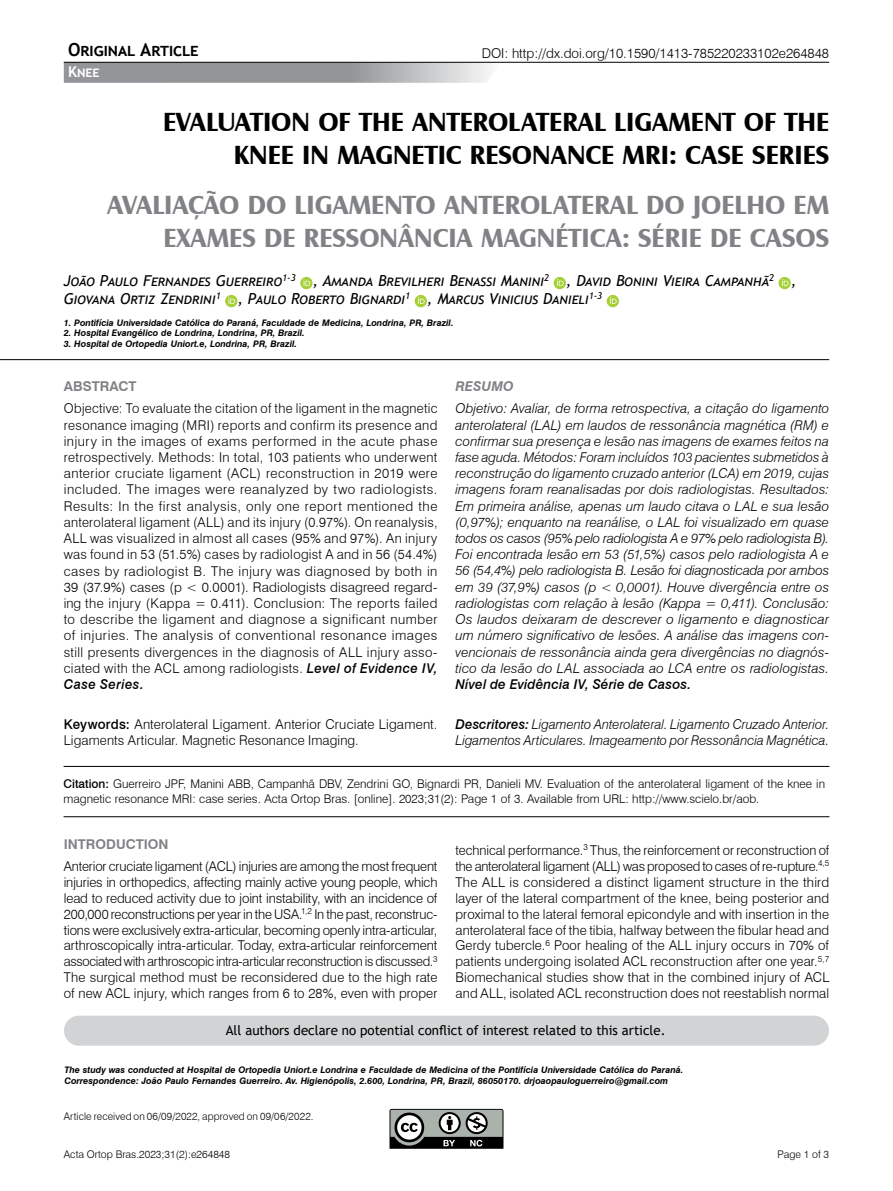
<style>
.page{position:relative;width:893px;height:1191px;background:#fff}
.page>*{position:absolute;margin:0;border:0;box-sizing:border-box;transform-origin:0 0}
.t1{font:700 27px/33px "Castle T";color:#808285;text-align:right}
.t2{font:700 27px/33px "Castle T";color:#000;text-align:right}
.t3{font:700 18px "Trebuchet MS";color:#000}
.t4{font:italic 15px/18px "Trebuchet MS";color:#000}
.t5{font:700 15px "Trebuchet MS";color:#fff}
.t6{font:300 13.5px/16.2px "Swiss 721 BT";letter-spacing:.01em;color:#000;text-align:justify}
.t7{font:italic 300 13.5px/16.2px "Swiss 721 BT";letter-spacing:.005em;color:#000;text-align:justify}
.t8{font:13.5px "Trebuchet MS";color:#000}
.t9{font:italic 500 13.5px "Swiss 721 BT";letter-spacing:.01em;color:#000}
.t10{font:700 13.5px "Swiss 721 BT";color:#808285}
.t11{font:italic 700 13.5px "Swiss 721 BT";color:#808285}
.t12{font:300 12px/15px "Swiss 721 BT";color:#000}
.t13{font:300 10.5px "Swiss 721 BT";letter-spacing:.005em;color:#000}
.t14{font:italic 700 9px/10.8px "Swiss 721 BT";color:#000}
.s1{font-weight:500;font-style:italic}
.s2{font-weight:500}
</style>
<div class="page">
<svg style="left:64px;top:63px;width:425px;height:20px;background:#a3a5a7"></svg>
<svg style="left:389px;top:1108px;width:114px;height:40px;background:#777a77"></svg>
<hr style="left:64px;top:62px;width:765px;height:1px;background:#000">
<hr style="left:0;top:359px;width:829px;height:1px;background:#000">
<hr style="left:64px;top:766px;width:765px;height:1px;background:#000">
<hr style="left:64px;top:816px;width:765px;height:1px;background:#000">
<div style="left:64px;top:1015px;width:765px;height:30px;background:#d1d3d4;border-radius:15px"></div>
<svg style="left:300px;top:277px;width:13px;height:12px"></svg>
<svg style="left:303px;top:279px;width:7px;height:7px"></svg>
<div style="left:554px;top:277px;width:12px;height:12px;background:#a6cf38;border-radius:50%"></div>
<svg style="left:557px;top:279px;width:7px;height:7px"></svg>
<svg style="left:778px;top:277px;width:13px;height:12px"></svg>
<svg style="left:782px;top:279px;width:6px;height:7px"></svg>
<div style="left:225px;top:295px;width:12px;height:12px;background:#a6cf38;border-radius:50%"></div>
<svg style="left:228px;top:297px;width:7px;height:7px"></svg>
<div style="left:415px;top:295px;width:12px;height:12px;background:#a6cf38;border-radius:50%"></div>
<svg style="left:418px;top:297px;width:7px;height:7px"></svg>
<div style="left:607px;top:295px;width:12px;height:12px;background:#a6cf38;border-radius:50%"></div>
<svg style="left:610px;top:297px;width:7px;height:7px"></svg>
<h2 class="t3" style="left:68px;top:39px;width:132px">Original Article</h2>
<p class="t5" style="left:68px;top:63px;width:33px">Knee</p>
<p class="t6" style="left:482px;top:45px;width:349px">DOI: http://dx.doi.org/10.1590/1413-785220233102e264848</p>
<h1 class="t2" style="left:163px;top:105px;width:668px">EVALUATION OF THE ANTEROLATERAL LIGAMENT OF THE<br>KNEE IN MAGNETIC RESONANCE MRI: CASE SERIES</h1>
<h1 class="t1" style="left:107px;top:188px;width:723px">AVALIAÇÃO DO LIGAMENTO ANTEROLATERAL DO JOELHO EM<br>EXAMES DE RESSONÂNCIA MAGNÉTICA: SÉRIE DE CASOS</h1>
<p class="t4" style="left:64px;top:272px;width:734px">João Paulo Fernandes Guerreiro<sup>1-3</sup> , Amanda Brevilheri Benassi Manini<sup>2</sup> , David Bonini Vieira Campanhã<sup>2</sup> ,<br>Giovana Ortiz Zendrini<sup>1</sup> , Paulo Roberto Bignardi<sup>1</sup> , Marcus Vinicius Danieli<sup>1-3</sup></p>
<p class="t14" style="left:64px;top:317px;width:391px">1. Pontifícia Universidade Católica do Paraná, Faculdade de Medicina, Londrina, PR, Brazil.</p>
<p class="t14" style="left:64px;top:328px;width:243px">2. Hospital Evangélico de Londrina, Londrina, PR, Brazil.</p>
<p class="t14" style="left:64px;top:338px;width:235px">3. Hospital de Ortopedia Uniort.e, Londrina, PR, Brazil.</p>
<p class="t10" style="left:64px;top:378px;width:74px">ABSTRACT</p>
<p class="t6" style="left:64px;top:400px;width:375px">Objective: To evaluate the citation of the ligament in the magnetic resonance imaging (MRI) reports and confirm its presence and injury in the images of exams performed in the acute phase retrospectively. Methods: In total, 103 patients who underwent anterior cruciate ligament (ACL) reconstruction in 2019 were included. The images were reanalyzed by two radiologists.<br>Results: In the first analysis, only one report mentioned the anterolateral ligament (ALL) and its injury (0.97%). On reanalysis, ALL was visualized in almost all cases (95% and 97%). An injury was found in 53 (51.5%) cases by radiologist A and in 56 (54.4%) cases by radiologist B. The injury was diagnosed by both in 39 (37.9%) cases (p &lt; 0.0001). Radiologists disagreed regard&shy;ing the injury (Kappa = 0.411). Conclusion: The reports failed to describe the ligament and diagnose a significant number of injuries. The analysis of conventional resonance images still presents divergences in the diagnosis of ALL injury asso&shy;ciated with the ACL among radiologists. <span class="s1">Level of Evidence IV, Case Series.</span></p>
<p class="t6" style="left:64px;top:715px;width:375px"><span class="s2">Keywords:</span> Anterolateral Ligament. Anterior Cruciate Ligament.<br>Ligaments Articular. Magnetic Resonance Imaging.</p>
<p class="t11" style="left:455px;top:378px;width:60px">RESUMO</p>
<p class="t7" style="left:455px;top:400px;width:375px">Objetivo: Avaliar, de forma retrospectiva, a citação do ligamento anterolateral (LAL) em laudos de ressonância magnética (RM) e confirmar sua presença e lesão nas imagens de exames feitos na fase aguda. Métodos: Foram incluídos 103 pacientes submetidos à reconstrução do ligamento cruzado anterior (LCA) em 2019, cujas imagens foram reanalisadas por dois radiologistas. Resultados:<br>Em primeira análise, apenas um laudo citava o LAL e sua lesão (0,97%); enquanto na reanálise, o LAL foi visualizado em quase todos os casos (95% pelo radiologista A e 97% pelo radiologista B).<br>Foi encontrada lesão em 53 (51,5%) casos pelo radiologista A e 56 (54,4%) pelo radiologista B. Lesão foi diagnosticada por ambos em 39 (37,9%) casos (p &lt; 0,0001). Houve divergência entre os radiologistas com relação à lesão (Kappa = 0,411). Conclusão:<br>Os laudos deixaram de descrever o ligamento e diagnosticar um número significativo de lesões. A análise das imagens con&shy;vencionais de ressonância ainda gera divergências no diagnós&shy;tico da lesão do LAL associada ao LCA entre os radiologistas.</p>
<p class="t9" style="left:455px;top:676px;width:237px">Nível de Evidência IV, Série de Casos.</p>
<p class="t7" style="left:455px;top:715px;width:375px"><span class="s2">Descritores:</span> Ligamento Anterolateral. Ligamento Cruzado Anterior.<br>Ligamentos Articulares. Imageamento por Ressonância Magnética.</p>
<p class="t12" style="left:64px;top:776px;width:763px"><span class="s2">Citation:</span> Guerreiro JPF, Manini ABB, Campanhã DBV, Zendrini GO, Bignardi PR, Danieli MV. Evaluation of the anterolateral ligament of the knee in magnetic resonance MRI: case series. Acta Ortop Bras. [online]. 2023;31(2): Page 1 of 3. Available from URL: http://www.scielo.br/aob.</p>
<p class="t10" style="left:64px;top:835px;width:106px">INTRODUCTION</p>
<p class="t6" style="left:64px;top:858px;width:375px">Anterior cruciate ligament (ACL) injuries are among the most frequent injuries in orthopedics, affecting mainly active young people, which lead to reduced activity due to joint instability, with an incidence of 200,000 reconstructions per year in the USA.<sup>1,2</sup> In the past, reconstruc&shy;tions were exclusively extra-articular, becoming openly intra-articular, arthroscopically intra-articular. Today, extra-articular reinforcement associated with arthroscopic intra-articular reconstruction is discussed.<sup>3<br></sup>The surgical method must be reconsidered due to the high rate of new ACL injury, which ranges from 6 to 28%, even with proper</p>
<p class="t6" style="left:455px;top:842px;width:375px">technical performance.<sup>3</sup> Thus, the reinforcement or reconstruction of the anterolateral ligament (ALL) was proposed to cases of re-rupture.<sup>4,5<br></sup>The ALL is considered a distinct ligament structure in the third layer of the lateral compartment of the knee, being posterior and proximal to the lateral femoral epicondyle and with insertion in the anterolateral face of the tibia, halfway between the fibular head and Gerdy tubercle.<sup>6</sup> Poor healing of the ALL injury occurs in 70% of patients undergoing isolated ACL reconstruction after one year.<sup>5,7<br></sup>Biomechanical studies show that in the combined injury of ACL and ALL, isolated ACL reconstruction does not reestablish normal</p>
<p class="t8" style="left:226px;top:1022px;width:441px">All authors declare no potential conflict of interest related to this article.</p>
<p class="t14" style="left:64px;top:1064px;width:620px">The study was conducted at Hospital de Ortopedia Uniort.e Londrina e Faculdade de Medicina of the Pontifícia Universidade Católica do Paraná.<br>Correspondence: João Paulo Fernandes Guerreiro. Av. Higienópolis, 2.600, Londrina, PR, Brazil, 86050170. drjoaopauloguerreiro@gmail.com</p>
<p class="t13" style="left:64px;top:1109px;width:251px">Article received on 06/09/2022, approved on 09/06/2022.</p>
<p class="t13" style="left:64px;top:1147px;width:168px">Acta Ortop Bras.2023;31(2):e264848</p>
<p class="t13" style="left:778px;top:1147px;width:53px">Page 1 of 3</p>
</div>
